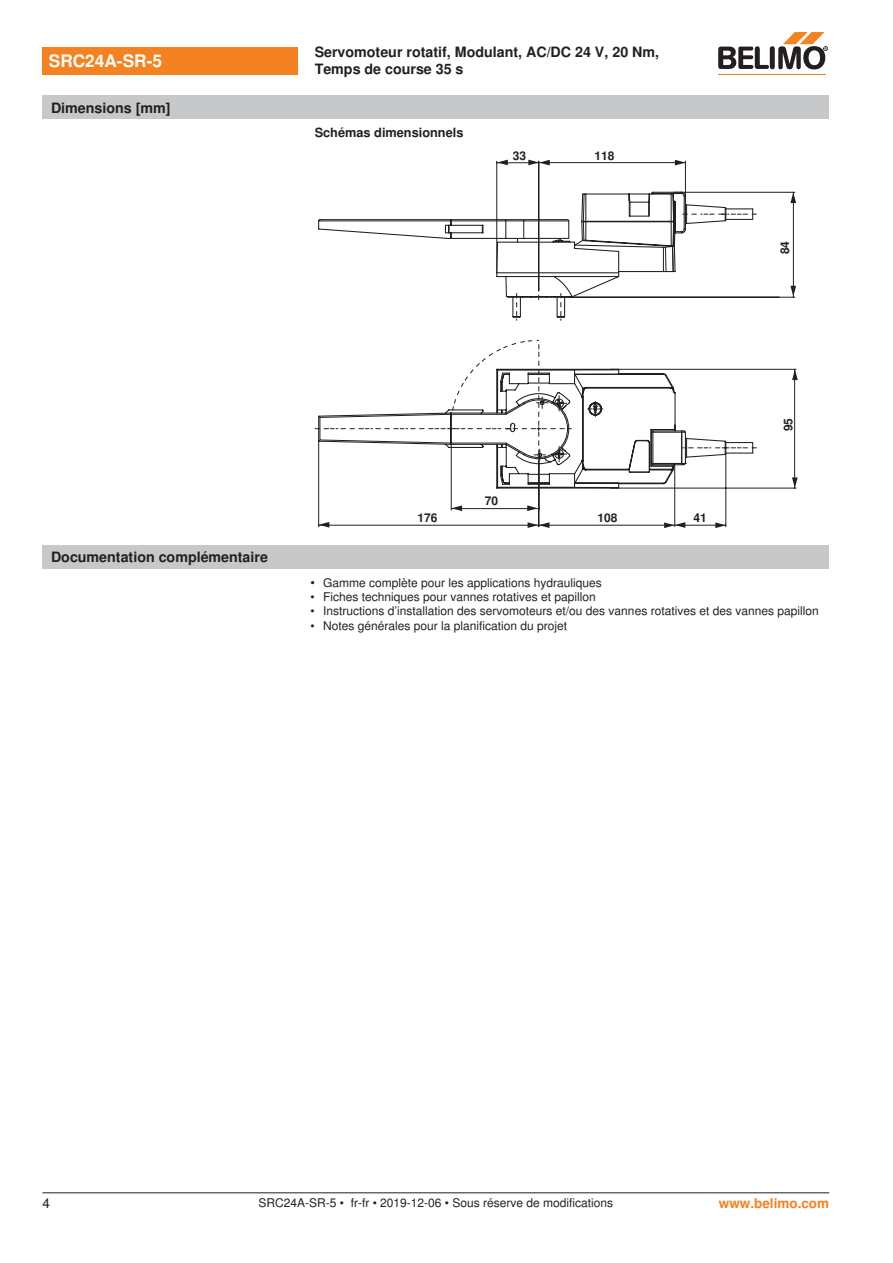
<style>
.page{position:relative;width:893px;height:1263px;background:#fff}
.page>*{position:absolute;margin:0;border:0;box-sizing:border-box;transform-origin:0 0}
.t1{font:700 17.25px "Nimbus Sans BEL";color:#fff}
.t2{font:700 14.25px/17.1px "Nimbus Sans BEL";color:#231f20}
.Rechtsbündig_Footer{font:700 13.5px "Nimbus Sans BEL";color:#f58220}
.t3{font:13.5px "Nimbus Sans BEL";color:#231f20}
.t4{font:700 12.75px "Nimbus Sans BEL";color:#231f20}
.Bulletpoints{font:12px "Nimbus Sans BEL";color:#231f20}
.Footer_EU_center{font:12px "Nimbus Sans BEL";color:#231f20}
.t5{font:700 12px "Nimbus Sans BEL";color:#231f20}
.s1{font-size:12.75px}
</style>
<div class="page">
<hr style="left:610px;top:369px;width:186px;height:1px;background:#231f20">
<hr style="left:610px;top:488px;width:186px;height:1px;background:#231f20">
<hr style="left:794px;top:369px;width:1px;height:119px;background:#231f20">
<hr style="left:725px;top:454px;width:1px;height:73px;background:#231f20">
<hr style="left:539px;top:525px;width:187px;height:1px;background:#231f20">
<hr style="left:451px;top:443px;width:1px;height:67px;background:#231f20">
<hr style="left:451px;top:508px;width:88px;height:1px;background:#231f20">
<hr style="left:538px;top:461px;width:1px;height:66px;background:#231f20">
<hr style="left:318px;top:441px;width:1px;height:86px;background:#231f20">
<hr style="left:319px;top:525px;width:220px;height:1px;background:#231f20">
<hr style="left:496px;top:161px;width:1px;height:112px;background:#231f20">
<hr style="left:497px;top:162px;width:42px;height:1px;background:#231f20">
<hr style="left:538px;top:161px;width:1px;height:130px;background:#231f20">
<hr style="left:685px;top:161px;width:1px;height:35px;background:#231f20">
<hr style="left:539px;top:162px;width:146px;height:1px;background:#231f20">
<hr style="left:673px;top:192px;width:122px;height:1px;background:#231f20">
<hr style="left:561px;top:297px;width:234px;height:1px;background:#231f20">
<hr style="left:793px;top:192px;width:1px;height:105px;background:#231f20">
<svg style="left:318px;top:191px;width:436px;height:46px"></svg>
<hr style="left:319px;top:221px;width:132px;height:1px;background:#231f20">
<svg style="left:445px;top:225px;width:4px;height:8px"></svg>
<hr style="left:451px;top:221px;width:55px;height:1px;background:#231f20">
<svg style="left:505px;top:192px;width:251px;height:45px"></svg>
<svg style="left:422px;top:237px;width:332px;height:103px"></svg>
<svg style="left:315px;top:340px;width:441px;height:149px"></svg>
<svg style="left:792px;top:369px;width:6px;height:11px"></svg>
<svg style="left:792px;top:477px;width:6px;height:11px"></svg>
<svg style="left:790px;top:192px;width:6px;height:11px"></svg>
<svg style="left:790px;top:286px;width:6px;height:10px"></svg>
<svg style="left:451px;top:505px;width:11px;height:6px"></svg>
<svg style="left:527px;top:505px;width:11px;height:6px"></svg>
<svg style="left:319px;top:522px;width:10px;height:6px"></svg>
<svg style="left:528px;top:522px;width:21px;height:6px"></svg>
<svg style="left:715px;top:522px;width:11px;height:6px"></svg>
<svg style="left:497px;top:160px;width:11px;height:5px"></svg>
<svg style="left:528px;top:160px;width:22px;height:5px"></svg>
<svg style="left:675px;top:160px;width:10px;height:5px"></svg>
<hr style="left:674px;top:465px;width:1px;height:62px;background:#231f20">
<svg style="left:664px;top:522px;width:21px;height:6px"></svg>
<div style="left:43px;top:545px;width:786px;height:23px;background:#c7c8ca"></div>
<div style="left:43px;top:47px;width:255px;height:27px;background:#f58220"></div>
<hr style="left:718px;top:74px;width:107px;height:1px;background:#f58220">
<svg style="left:718px;top:32px;width:110px;height:38px"></svg>
<div style="left:43px;top:96px;width:786px;height:23px;background:#c7c8ca"></div>
<hr style="left:43px;top:1192px;width:786px;height:1px;background:#231f20">
<p class="t1" style="left:49px;top:51px;width:115px">SRC24A-SR-5</p>
<p class="t2" style="left:315px;top:44px;width:346px">Servomoteur rotatif, Modulant, AC/DC 24 V, 20 Nm,<br>Temps de course 35 s</p>
<p class="t2" style="left:51px;top:100px;width:121px">Dimensions [mm]</p>
<p class="t4" style="left:315px;top:125px;width:150px">Schémas dimensionnels</p>
<p class="t5" style="left:513px;top:148px;width:15px">33</p>
<p class="t5" style="left:595px;top:148px;width:22px">118</p>
<p class="t5" style="left:777px;top:254px;width:15px;rotate:-90deg">84</p>
<p class="t2" style="left:51px;top:549px;width:218px">Documentation complémentaire</p>
<p class="t5" style="left:417px;top:510px;width:22px">176</p>
<p class="t5" style="left:485px;top:493px;width:15px">70</p>
<p class="t5" style="left:598px;top:510px;width:22px">108</p>
<p class="t5" style="left:693px;top:510px;width:15px">41</p>
<p class="t5" style="left:780px;top:431px;width:15px;rotate:-90deg">95</p>
<p class="Bulletpoints" style="left:310px;top:575px;width:293px"><span class="s1">•</span> Gamme complète pour les applications hydrauliques</p>
<p class="Bulletpoints" style="left:310px;top:589px;width:287px">• Fiches techniques pour vannes rotatives et papillon</p>
<p class="Bulletpoints" style="left:310px;top:604px;width:510px">• Instructions d’installation des servomoteurs et/ou des vannes rotatives et des vannes papillon</p>
<p class="Bulletpoints" style="left:310px;top:618px;width:258px">• Notes générales pour la planification du projet</p>
<p class="t3" style="left:43px;top:1195px;width:9px">4</p>
<p class="Footer_EU_center" style="left:258px;top:1196px;width:356px">SRC24A-SR-5 • fr-fr • 2019-12-06 • Sous réserve de modifications</p>
<p class="Rechtsbündig_Footer" style="left:719px;top:1195px;width:112px">www.belimo.com</p>
</div>
